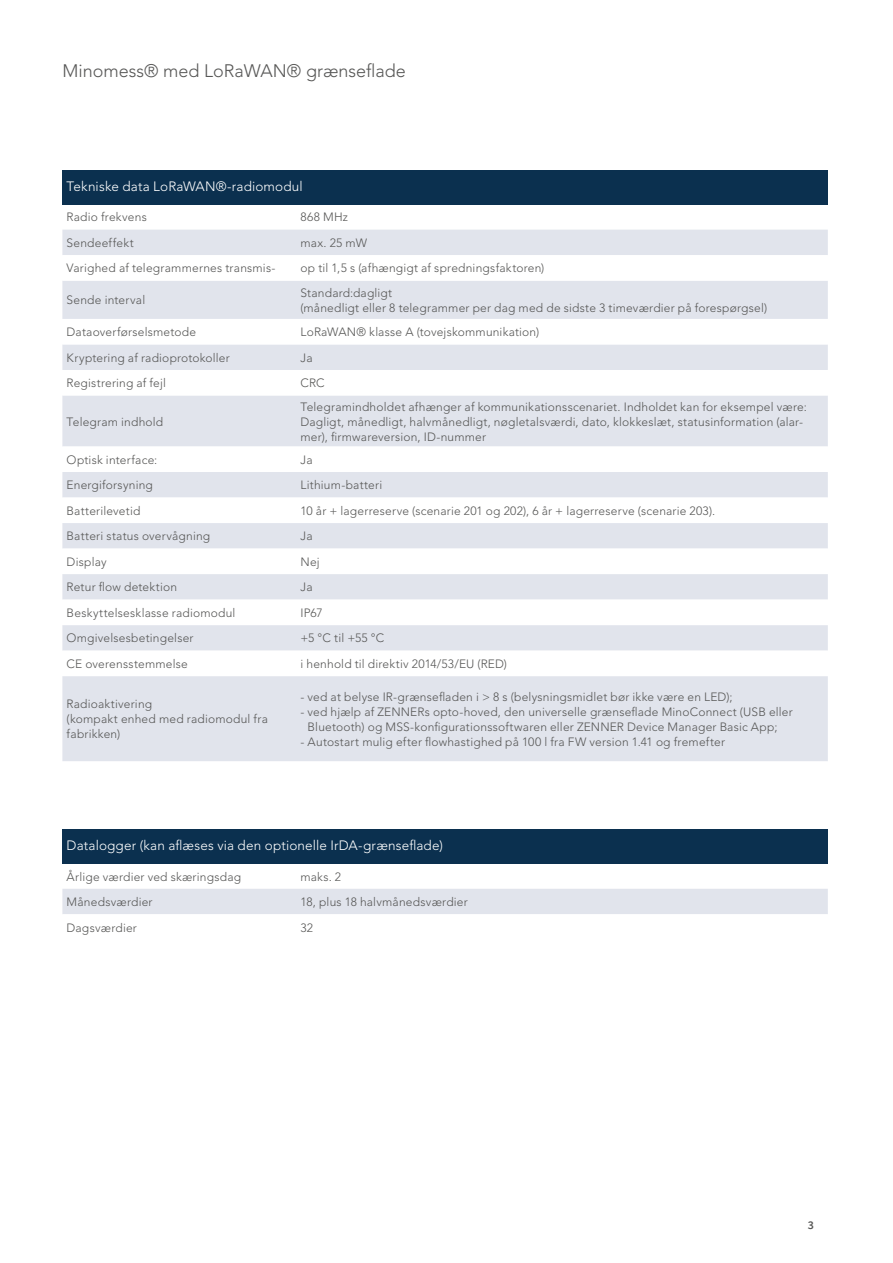
<style>
.page{position:relative;width:893px;height:1263px;background:#fff}
.page>*{position:absolute;margin:0;border:0;box-sizing:border-box;transform-origin:0 0}
.t1{font:300 18px "Avenir LT Pro";color:#575756}
.Überschrift_HZ{font:300 13.5px "Avenir LT Pro";letter-spacing:.01em;color:#fff}
.Copy_Text{font:300 12px/15px "Avenir LT Pro";letter-spacing:.015em;color:#575756}
.Parameter_1_Spalte{font:300 12px/15px "Avenir LT Pro";letter-spacing:.015em;color:#575756}
.t2{font:600 12px "Source Sans Pro";color:#575756}
</style>
<div class="page">
<div style="left:62px;top:170px;width:766px;height:34px;background:#0b304f"></div>
<div style="left:62px;top:230px;width:766px;height:531px;background:#e1e4ec"></div>
<svg style="left:62px;top:255px;width:766px;height:26px"></svg>
<svg style="left:62px;top:319px;width:766px;height:357px"></svg>
<div style="left:62px;top:829px;width:766px;height:34px;background:#0b304f"></div>
<div style="left:62px;top:889px;width:766px;height:25px;background:#e1e4ec"></div>
<p class="t1" style="left:62px;top:61px;width:345px">Minomess® med LoRaWAN® grænseflade</p>
<p class="Überschrift_HZ" style="left:67px;top:178px;width:238px">Tekniske data LoRaWAN®-radiomodul</p>
<p class="Parameter_1_Spalte" style="left:67px;top:210px;width:82px">Radio frekvens</p>
<p class="Copy_Text" style="left:301px;top:210px;width:49px">868 MHz</p>
<p class="Parameter_1_Spalte" style="left:67px;top:235px;width:69px">Sendeeffekt</p>
<p class="Copy_Text" style="left:301px;top:235px;width:68px">max. 25 mW</p>
<p class="Parameter_1_Spalte" style="left:67px;top:261px;width:210px">Varighed af telegrammernes transmis-</p>
<p class="Copy_Text" style="left:301px;top:261px;width:245px">op til 1,5 s (afhængigt af spredningsfaktoren)</p>
<p class="Parameter_1_Spalte" style="left:67px;top:293px;width:80px">Sende interval</p>
<p class="Copy_Text" style="left:301px;top:285px;width:93px">Standard:dagligt</p>
<p class="Copy_Text" style="left:301px;top:300px;width:468px">(månedligt eller 8 telegrammer per dag med de sidste 3 timeværdier på forespørgsel)</p>
<p class="Parameter_1_Spalte" style="left:67px;top:325px;width:131px">Dataoverførselsmetode</p>
<p class="Copy_Text" style="left:301px;top:325px;width:240px">LoRaWAN® klasse A (tovejskommunikation)</p>
<p class="Parameter_1_Spalte" style="left:67px;top:350px;width:165px">Kryptering af radioprotokoller</p>
<p class="Copy_Text" style="left:301px;top:350px;width:14px">Ja</p>
<p class="Parameter_1_Spalte" style="left:67px;top:376px;width:101px">Registrering af fejl</p>
<p class="Copy_Text" style="left:301px;top:376px;width:26px">CRC</p>
<p class="Parameter_1_Spalte" style="left:67px;top:414px;width:98px">Telegram indhold</p>
<p class="Copy_Text" style="left:301px;top:399px;width:508px">Telegramindholdet afhænger af kommunikationsscenariet. Indholdet kan for eksempel være:<br>Dagligt, månedligt, halvmånedligt, nøgletalsværdi, dato, klokkeslæt, statusinformation (alar&shy;mer), firmwareversion, ID-nummer</p>
<p class="Parameter_1_Spalte" style="left:67px;top:452px;width:92px">Optisk interface:</p>
<p class="Copy_Text" style="left:301px;top:452px;width:14px">Ja</p>
<p class="Parameter_1_Spalte" style="left:67px;top:478px;width:88px">Energiforsyning</p>
<p class="Copy_Text" style="left:301px;top:478px;width:83px">Lithium-batteri</p>
<p class="Parameter_1_Spalte" style="left:67px;top:503px;width:75px">Batterilevetid</p>
<p class="Copy_Text" style="left:301px;top:503px;width:416px">10 år + lagerreserve (scenarie 201 og 202), 6 år + lagerreserve (scenarie 203).</p>
<p class="Parameter_1_Spalte" style="left:67px;top:529px;width:145px">Batteri status overvågning</p>
<p class="Copy_Text" style="left:301px;top:529px;width:14px">Ja</p>
<p class="Parameter_1_Spalte" style="left:67px;top:554px;width:41px">Display</p>
<p class="Copy_Text" style="left:301px;top:554px;width:21px">Nej</p>
<p class="Parameter_1_Spalte" style="left:67px;top:580px;width:112px">Retur flow detektion</p>
<p class="Copy_Text" style="left:301px;top:580px;width:14px">Ja</p>
<p class="Parameter_1_Spalte" style="left:67px;top:605px;width:170px">Beskyttelsesklasse radiomodul</p>
<p class="Copy_Text" style="left:301px;top:605px;width:24px">IP67</p>
<p class="Parameter_1_Spalte" style="left:67px;top:631px;width:128px">Omgivelsesbetingelser</p>
<p class="Copy_Text" style="left:301px;top:631px;width:85px">+5 °C til +55 °C</p>
<p class="Parameter_1_Spalte" style="left:67px;top:656px;width:123px">CE overensstemmelse</p>
<p class="Copy_Text" style="left:301px;top:656px;width:208px">i henhold til direktiv 2014/53/EU (RED)</p>
<p class="Parameter_1_Spalte" style="left:67px;top:697px;width:87px">Radioaktivering</p>
<p class="Parameter_1_Spalte" style="left:67px;top:712px;width:203px">(kompakt enhed med radiomodul fra fabrikken)</p>
<p class="Copy_Text" style="left:301px;top:689px;width:434px">- ved at belyse IR-grænsefladen i &gt; 8 s (belysningsmidlet bør ikke være en LED);</p>
<p class="Copy_Text" style="left:308px;top:704px;width:487px;text-indent:-7px">- ved hjælp af ZENNERs opto-hoved, den universelle grænseflade MinoConnect (USB eller<br>Bluetooth) og MSS-konfigurationssoftwaren eller ZENNER Device Manager Basic App;</p>
<p class="Copy_Text" style="left:301px;top:734px;width:426px">- Autostart mulig efter flowhastighed på 100 l fra FW version 1.41 og fremefter</p>
<p class="Überschrift_HZ" style="left:67px;top:837px;width:378px">Datalogger (kan aflæses via den optionelle IrDA-grænseflade)</p>
<p class="Parameter_1_Spalte" style="left:67px;top:869px;width:176px">Årlige værdier ved skæringsdag</p>
<p class="Copy_Text" style="left:301px;top:869px;width:42px">maks. 2</p>
<p class="Parameter_1_Spalte" style="left:67px;top:894px;width:87px">Månedsværdier</p>
<p class="Copy_Text" style="left:301px;top:894px;width:169px">18, plus 18 halvmånedsværdier</p>
<p class="Parameter_1_Spalte" style="left:67px;top:920px;width:72px">Dagsværdier</p>
<p class="Copy_Text" style="left:301px;top:920px;width:14px">32</p>
<p class="t2" style="left:808px;top:1217px;width:8px">3</p>
</div>
